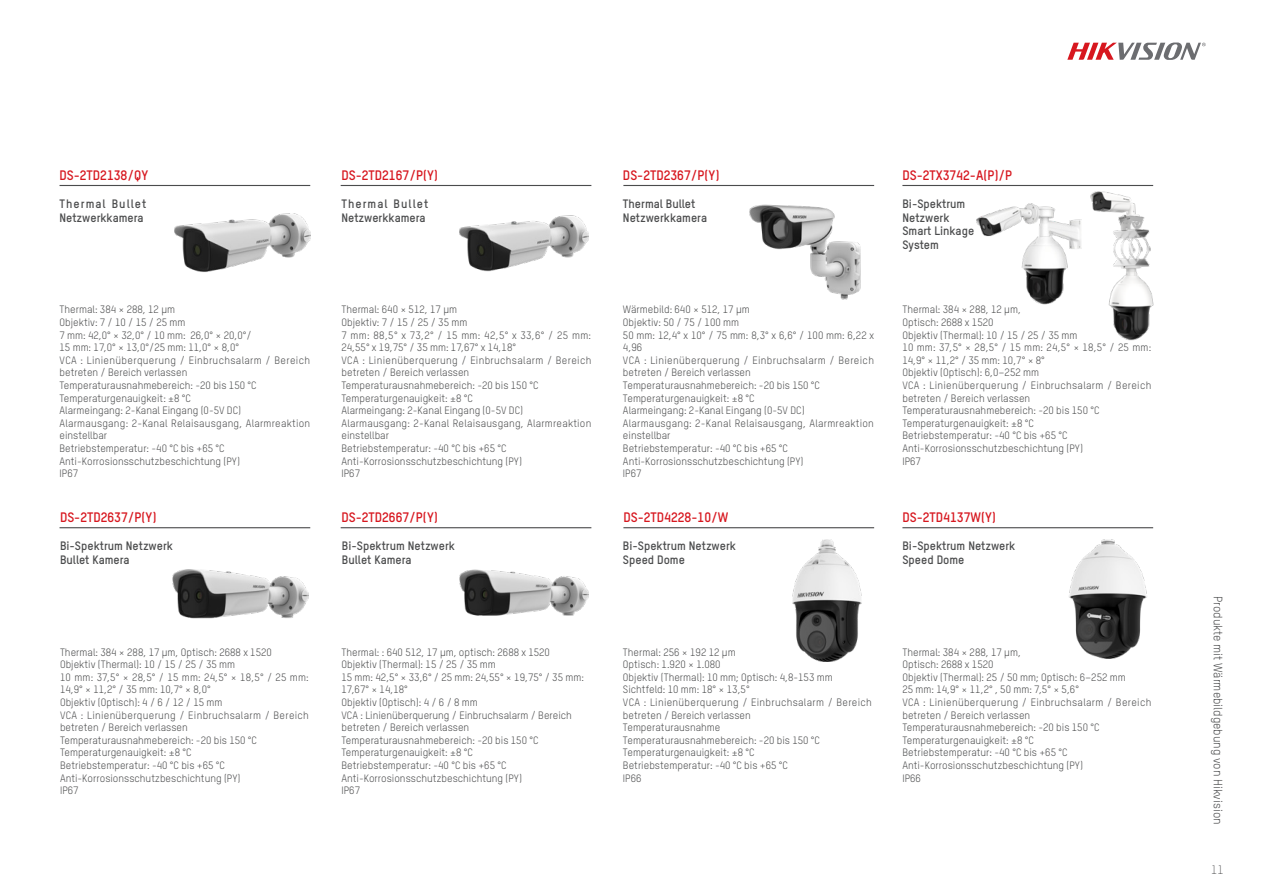
<style>
.page{position:relative;width:1263px;height:893px;background:#fff}
.page>*{position:absolute;margin:0;border:0;box-sizing:border-box;transform-origin:0 0}
.t1{font:700 13.5px "TSTARPRO";color:#d7171f}
.t2{font:700 12px/13.5px "TSTARPRO";color:#4b4c4d}
.t3{font:12px "TSTARPRO";color:#4b4c4d}
.t4{font:300 12px "TSTARPRO";color:#4b4c4d}
.t5{font:10.5px/12.6px "TSTARPRO";color:#4b4c4d}
.t6{font:3.75px "Arial";color:#6c6d70;scale:1.14 1}
</style>
<div class="page">
<hr style="left:60px;top:527px;width:250px;height:1px;background:#4b4c4d">
<hr style="left:341px;top:527px;width:250px;height:1px;background:#4b4c4d">
<hr style="left:902px;top:527px;width:251px;height:1px;background:#4b4c4d">
<hr style="left:623px;top:527px;width:251px;height:1px;background:#4b4c4d">
<hr style="left:60px;top:185px;width:250px;height:1px;background:#4b4c4d">
<hr style="left:341px;top:185px;width:250px;height:1px;background:#4b4c4d">
<hr style="left:902px;top:185px;width:251px;height:1px;background:#4b4c4d">
<hr style="left:623px;top:185px;width:251px;height:1px;background:#4b4c4d">
<img style="left:174px;top:184px;width:136px;height:88px">
<img style="left:459px;top:184px;width:129px;height:88px">
<img style="left:749px;top:204px;width:112px;height:96px">
<img style="left:173px;top:527px;width:136px;height:92px">
<img style="left:460px;top:528px;width:128px;height:88px">
<img style="left:976px;top:203px;width:106px;height:102px">
<img style="left:1091px;top:191px;width:63px;height:150px">
<img style="left:792px;top:540px;width:70px;height:121px">
<img style="left:1069px;top:539px;width:78px;height:120px">
<svg style="left:1067px;top:42px;width:138px;height:18px"></svg>
<p class="t6" style="left:1202px;top:42px;width:4px">R</p>
<p class="t1" style="left:60px;top:165px;width:90px">DS-2TD2138/QY</p>
<p class="t1" style="left:341px;top:165px;width:98px">DS-2TD2167/P(Y)</p>
<p class="t1" style="left:623px;top:165px;width:98px">DS-2TD2367/P(Y)</p>
<p class="t1" style="left:902px;top:165px;width:111px">DS-2TX3742-A(P)/P</p>
<p class="t2" style="left:60px;top:197px;width:88px">Thermal Bullet<br>Netzwerkkamera</p>
<p class="t2" style="left:341px;top:197px;width:88px">Thermal Bullet<br>Netzwerkkamera</p>
<p class="t2" style="left:623px;top:197px;width:86px">Thermal Bullet<br>Netzwerkkamera</p>
<p class="t2" style="left:902px;top:197px;width:73px">Bi-Spektrum<br>Netzwerk<br>Smart Linkage<br>System</p>
<p class="t5" style="left:60px;top:303px;width:252px">Thermal: 384 × 288, 12 μm<br>Objektiv: 7 / 10 / 15 / 25 mm<br>7 mm: 42,0° × 32,0° / 10 mm: 26,0° × 20,0°/<br>15 mm: 17,0° × 13,0°/25 mm: 11,0° × 8,0°<br>VCA : Linienüberquerung / Einbruchsalarm / Bereich betreten / Bereich verlassen Temperaturausnahmebereich: -20 bis 150 °C Temperaturgenauigkeit: ±8 °C<br>Alarmeingang: 2-Kanal Eingang (0-5V DC)<br>Alarmausgang: 2-Kanal Relaisausgang, Alarmreaktion einstellbar<br>Betriebstemperatur: -40 °C bis +65 °C Anti-Korrosionsschutzbeschichtung (PY)<br>IP67</p>
<p class="t5" style="left:341px;top:303px;width:251px">Thermal: 640 × 512, 17 μm<br>Objektiv: 7 / 15 / 25 / 35 mm<br>7 mm: 88,5° x 73,2° / 15 mm: 42,5° x 33,6° / 25 mm:<br>24,55° x 19,75° / 35 mm: 17,67° x 14,18°<br>VCA : Linienüberquerung / Einbruchsalarm / Bereich betreten / Bereich verlassen Temperaturausnahmebereich: -20 bis 150 °C Temperaturgenauigkeit: ±8 °C<br>Alarmeingang: 2-Kanal Eingang (0-5V DC)<br>Alarmausgang: 2-Kanal Relaisausgang, Alarmreaktion einstellbar<br>Betriebstemperatur: -40 °C bis +65 °C Anti-Korrosionsschutzbeschichtung (PY)<br>IP67</p>
<p class="t5" style="left:623px;top:303px;width:253px">Wärmebild: 640 × 512, 17 μm<br>Objektiv: 50 / 75 / 100 mm<br>50 mm: 12,4° x 10° / 75 mm: 8,3° x 6,6° / 100 mm: 6,22 x<br>4,96<br>VCA : Linienüberquerung / Einbruchsalarm / Bereich betreten / Bereich verlassen<br>Temperaturausnahmebereich: -20 bis 150 °C<br>Temperaturgenauigkeit: ±8 °C<br>Alarmeingang: 2-Kanal Eingang (0-5V DC)<br>Alarmausgang: 2-Kanal Relaisausgang, Alarmreaktion einstellbar<br>Betriebstemperatur: -40 °C bis +65 °C<br>Anti-Korrosionsschutzbeschichtung (PY)<br>IP67</p>
<p class="t5" style="left:902px;top:303px;width:250px">Thermal: 384 × 288, 12 μm,<br>Optisch: 2688 x 1520<br>Objektiv (Thermal): 10 / 15 / 25 / 35 mm<br>10 mm: 37,5° × 28,5° / 15 mm: 24,5° × 18,5° / 25 mm:<br>14,9° × 11,2° / 35 mm: 10,7° × 8°<br>Objektiv (Optisch): 6,0–252 mm<br>VCA : Linienüberquerung / Einbruchsalarm / Bereich betreten / Bereich verlassen Temperaturausnahmebereich: -20 bis 150 °C Temperaturgenauigkeit: ±8 °C<br>Betriebstemperatur: -40 °C bis +65 °C Anti-Korrosionsschutzbeschichtung (PY)<br>IP67</p>
<p class="t1" style="left:60px;top:508px;width:98px">DS-2TD2637/P(Y)</p>
<p class="t1" style="left:341px;top:508px;width:98px">DS-2TD2667/P(Y)</p>
<p class="t1" style="left:623px;top:508px;width:106px">DS-2TD4228-10/W</p>
<p class="t1" style="left:902px;top:508px;width:95px">DS-2TD4137W(Y)</p>
<p class="t2" style="left:60px;top:539px;width:114px">Bi-Spektrum Netzwerk<br>Bullet Kamera</p>
<p class="t2" style="left:342px;top:539px;width:114px">Bi-Spektrum Netzwerk<br>Bullet Kamera</p>
<p class="t2" style="left:623px;top:539px;width:114px">Bi-Spektrum Netzwerk<br>Speed Dome</p>
<p class="t2" style="left:902px;top:539px;width:114px">Bi-Spektrum Netzwerk<br>Speed Dome</p>
<p class="t5" style="left:60px;top:645px;width:250px">Thermal: 384 × 288, 17 μm, Optisch: 2688 x 1520<br>Objektiv (Thermal): 10 / 15 / 25 / 35 mm<br>10 mm: 37,5° × 28,5° / 15 mm: 24,5° × 18,5° / 25 mm:<br>14,9° × 11,2° / 35 mm: 10,7° × 8,0°<br>Objektiv (Optisch): 4 / 6 / 12 / 15 mm<br>VCA : Linienüberquerung / Einbruchsalarm / Bereich betreten / Bereich verlassen Temperaturausnahmebereich: -20 bis 150 °C Temperaturgenauigkeit: ±8 °C<br>Betriebstemperatur: -40 °C bis +65 °C Anti-Korrosionsschutzbeschichtung (PY)<br>IP67</p>
<p class="t5" style="left:341px;top:645px;width:244px">Thermal: : 640 512, 17 μm, optisch: 2688 x 1520<br>Objektiv (Thermal): 15 / 25 / 35 mm<br>15 mm: 42,5° × 33,6° / 25 mm: 24,55° × 19,75° / 35 mm:<br>17,67° × 14,18°<br>Objektiv (Optisch): 4 / 6 / 8 mm<br>VCA : Linienüberquerung / Einbruchsalarm / Bereich betreten / Bereich verlassen Temperaturausnahmebereich: -20 bis 150 °C Temperaturgenauigkeit: ±8 °C<br>Betriebstemperatur: -40 °C bis +65 °C Anti-Korrosionsschutzbeschichtung (PY)<br>IP67</p>
<p class="t5" style="left:623px;top:645px;width:250px">Thermal: 256 × 192 12 μm<br>Optisch: 1.920 × 1.080<br>Objektiv (Thermal): 10 mm; Optisch: 4,8-153 mm<br>Sichtfeld: 10 mm: 18° × 13,5°<br>VCA : Linienüberquerung / Einbruchsalarm / Bereich betreten / Bereich verlassen<br>Temperaturausnahme<br>Temperaturausnahmebereich: -20 bis 150 °C<br>Temperaturgenauigkeit: ±8 °C<br>Betriebstemperatur: -40 °C bis +65 °C<br>IP66</p>
<p class="t5" style="left:902px;top:645px;width:250px">Thermal: 384 × 288, 17 μm,<br>Optisch: 2688 x 1520<br>Objektiv (Thermal): 25 / 50 mm; Optisch: 6–252 mm<br>25 mm: 14,9° × 11,2° , 50 mm: 7,5° × 5,6°<br>VCA : Linienüberquerung / Einbruchsalarm / Bereich betreten / Bereich verlassen Temperaturausnahmebereich: -20 bis 150 °C Temperaturgenauigkeit: ±8 °C<br>Betriebstemperatur: -40 °C bis +65 °C Anti-Korrosionsschutzbeschichtung (PY)<br>IP66</p>
<p class="t3" style="left:1226px;top:596px;width:230px;rotate:90deg">Produkte mit Wärmebildgebung von Hikvision</p>
<p class="t4" style="left:1211px;top:862px;width:14px">11</p>
</div>
